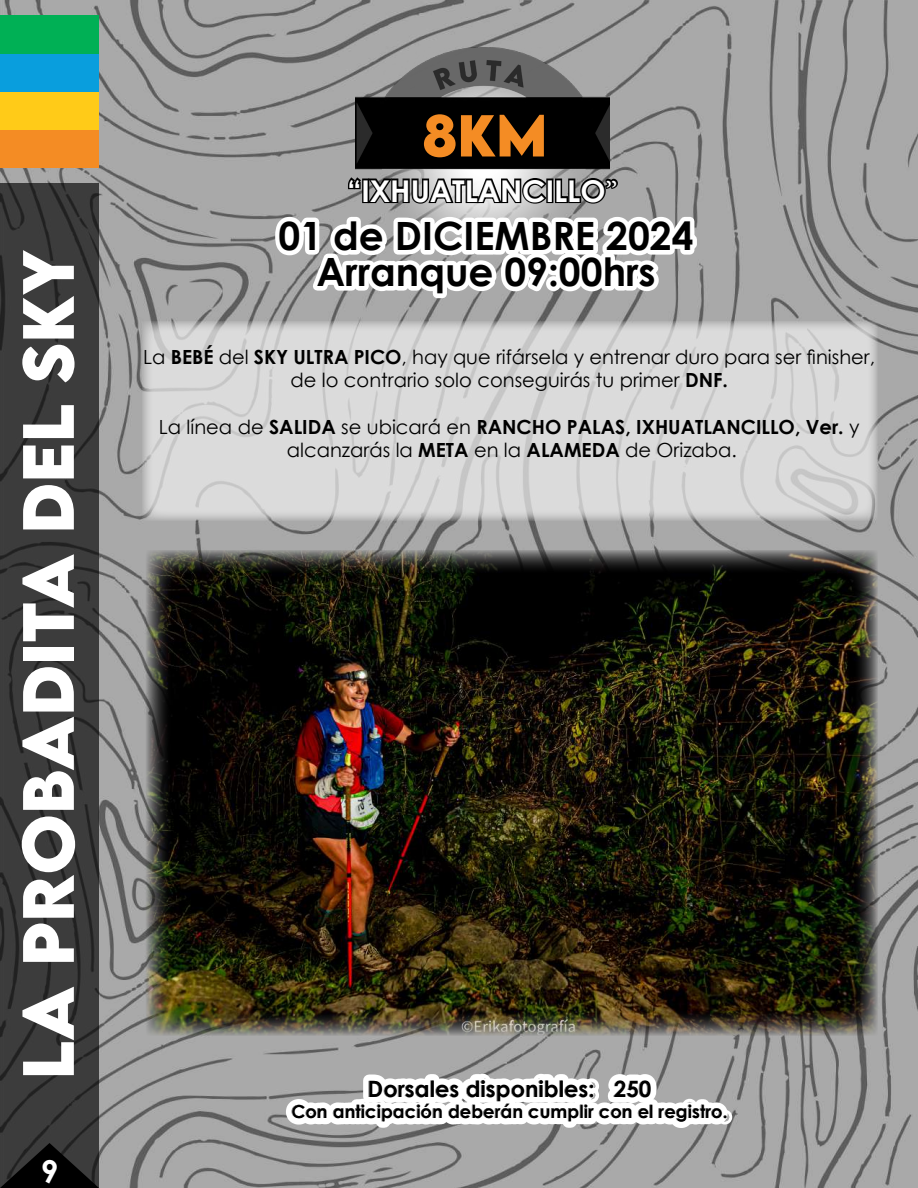
<style>
.page{position:relative;width:918px;height:1188px;background:#fff}
.page>*{position:absolute;margin:0;border:0;box-sizing:border-box;transform-origin:0 0}
.t1{font:700 64.5px "LEMONMILK";color:#fff}
.t2{font:700 52.5px "LEMONMILK";color:#f48c24}
.t3{font:700 39px/36px "Century Gothic";color:#000;text-align:center}
.t4{font:700 31.5px "Century Gothic";color:#fff}
.t5{font:700 30px "Century Gothic";color:#fff}
.t6{font:700 22.5px "Century Gothic";color:#000}
.t7{font:19.5px/23.4px "Century Gothic";color:#000;text-align:center}
.t8{font:700 19.5px/23.4px "Century Gothic";color:#000;text-align:center}
.t9{font:700 18px "Century Gothic";color:#000}
.s1{font-family:"Minion Pro";font-weight:400}
.s2{font-weight:700}
.s3{font-weight:400}
</style>
<div class="page">
<img style="left:0;top:0;width:918px;height:1188px">
<svg style="left:0;top:183px;width:99px;height:960px;fill:#3c3c3c"></svg>
<div style="left:0;top:129px;width:99px;height:38px;background:#f48c24"></div>
<div style="left:0;top:91px;width:99px;height:38px;background:#ffcb18"></div>
<div style="left:0;top:53px;width:99px;height:38px;background:#099edd"></div>
<div style="left:0;top:15px;width:99px;height:39px;background:#00b055"></div>
<img style="left:355px;top:48px;width:254px;height:127px">
<svg style="left:270px;top:175px;width:431px;height:133px"></svg>
<svg style="left:142px;top:321px;width:736px;height:199px;fill:#dbdbdb"></svg>
<img style="left:146px;top:550px;width:732px;height:486px">
<svg style="left:276px;top:1063px;width:467px;height:125px"></svg>
<svg style="left:0;top:1143px;width:99px;height:45px"></svg>
<h1 class="t1" style="left:4px;top:1080px;width:832px;rotate:-90deg">LA PROBADITA DEL SKY</h1>
<h3 class="t4" style="left:41px;top:1148px;width:19px">9</h3>
<h2 class="t2" style="left:422px;top:100px;width:127px">8km</h2>
<h3 class="t5" style="left:347px;top:168px;width:272px">“IXHUATLANCILLO<span class="s1">”</span></h3>
<h3 class="t3" style="left:279px;top:216px;width:416px">01 de DICIEMBRE 2024<br>Arranque 09:00hrs</h3>
<p class="t7" style="left:143px;top:345px;width:734px">La <span class="s2">BEBÉ</span> del <span class="s2">SKY ULTRA PICO</span>, hay que rifársela y entrenar duro para ser finisher, de lo contrario solo conseguirás tu primer <span class="s2">DNF.</span></p>
<p class="t8" style="left:159px;top:414px;width:702px"><span class="s3">La línea de</span> SALIDA <span class="s3">se ubicará en</span> RANCHO PALAS, IXHUATLANCILLO, Ver. <span class="s3">y alcanzarás la</span> META <span class="s3">en la</span> ALAMEDA <span class="s3">de Orizaba.</span></p>
<p class="t6" style="left:367px;top:1071px;width:285px">Dorsales disponibles: 250</p>
<p class="t9" style="left:291px;top:1098px;width:438px">Con anticipación deberán cumplir con el registro.</p>
</div>
